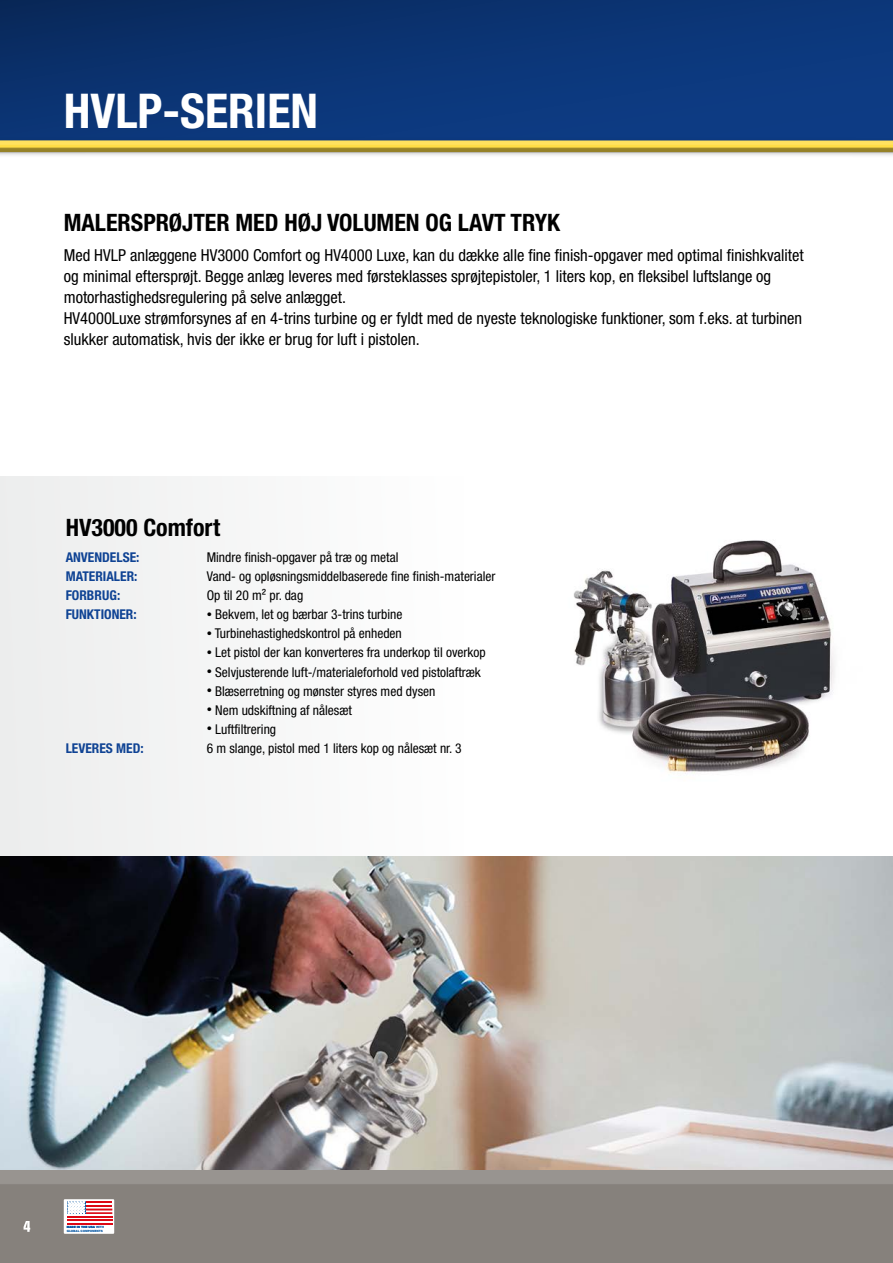
<style>
.page{position:relative;width:893px;height:1263px;background:#fff}
.page>*{position:absolute;margin:0;border:0;box-sizing:border-box;transform-origin:0 0}
.t1{font:700 condensed 48px "Helvetica Neue LTW1 G";color:#fff}
.t2{font:700 condensed 24px "Helvetica Neue LTW1 G";color:#000}
.t3{font:condensed 16.5px/21px "Helvetica Neue LTW1 G";color:#000}
.t4{font:condensed 13.5px "Helvetica Neue LTW1 G";color:#000}
.t5{font:700 condensed 13.5px "Helvetica Neue LTW1 G";color:#0f4394}
.t6{font:900 3px/3.2px "Arial";letter-spacing:-.025em;color:#0053a1}
.s1{font-size:10.5px}
</style>
<div class="page">
<div style="left:0;top:1169px;width:893px;height:94px;background:#000;opacity:.75"></div>
<svg style="left:24px;top:1221px;width:6px;height:11px"></svg>
<svg style="left:0;top:0;width:893px;height:137px;fill:#0c3678"></svg>
<div style="left:0;top:137px;width:893px;height:21px;background:#000;opacity:.22"></div>
<div style="left:0;top:138px;width:893px;height:15px;background:#0c397e"></div>
<div style="left:0;top:139px;width:893px;height:14px;background:#000;opacity:.75"></div>
<div style="left:64px;top:1199px;width:50px;height:35px;background:#fff"></div>
<hr style="left:85px;top:1201px;width:27px;height:2px;background:#dc0814">
<hr style="left:85px;top:1205px;width:27px;height:2px;background:#dc0814">
<hr style="left:85px;top:1208px;width:27px;height:2px;background:#dc0814">
<hr style="left:85px;top:1212px;width:27px;height:2px;background:#dc0814">
<hr style="left:67px;top:1216px;width:45px;height:2px;background:#dc0814">
<hr style="left:67px;top:1219px;width:45px;height:2px;background:#dc0814">
<hr style="left:67px;top:1223px;width:45px;height:2px;background:#dc0814">
<svg style="left:67px;top:1201px;width:1px;height:13px"></svg>
<svg style="left:68px;top:1201px;width:17px;height:13px"></svg>
<div style="left:0;top:476px;width:463px;height:396px;background:#f5f6f6"></div>
<img style="left:0;top:857px;width:893px;height:312px">
<img style="left:574px;top:540px;width:261px;height:234px">
<h1 class="t1" style="left:64px;top:82px;width:256px">HVLP-SERIEN</h1>
<h2 class="t2" style="left:64px;top:208px;width:498px">MALERSPRØJTER MED HØJ VOLUMEN OG LAVT TRYK</h2>
<p class="t3" style="left:64px;top:245px;width:741px">Med HVLP anlæggene HV3000 Comfort og HV4000 Luxe, kan du dække alle fine finish-opgaver med optimal finishkvalitet og minimal eftersprøjt. Begge anlæg leveres med førsteklasses sprøjtepistoler, 1 liters kop, en fleksibel luftslange og motorhastighedsregulering på selve anlægget.<br>HV4000Luxe strømforsynes af en 4-trins turbine og er fyldt med de nyeste teknologiske funktioner, som f.eks. at turbinen slukker automatisk, hvis der ikke er brug for luft i pistolen.</p>
<h2 class="t2" style="left:66px;top:513px;width:156px">HV3000 Comfort</h2>
<p class="t5" style="left:66px;top:549px;width:75px">ANVENDELSE:</p>
<p class="t4" style="left:207px;top:549px;width:193px">Mindre finish-opgaver på træ og metal</p>
<p class="t5" style="left:66px;top:568px;width:73px">MATERIALER:</p>
<p class="t4" style="left:207px;top:568px;width:290px">Vand- og opløsningsmiddelbaserede fine finish-materialer</p>
<p class="t5" style="left:66px;top:587px;width:56px">FORBRUG:</p>
<p class="t4" style="left:207px;top:587px;width:98px">Op til 20 m² pr. dag</p>
<p class="t5" style="left:66px;top:606px;width:72px">FUNKTIONER:</p>
<p class="t4" style="left:207px;top:607px;width:197px"><span class="s1">•</span> Bekvem, let og bærbar 3-trins turbine</p>
<p class="t4" style="left:207px;top:626px;width:197px"><span class="s1">•</span> Turbinehastighedskontrol på enheden</p>
<p class="t4" style="left:207px;top:645px;width:280px"><span class="s1">•</span> Let pistol der kan konverteres fra underkop til overkop</p>
<p class="t4" style="left:207px;top:664px;width:276px"><span class="s1">•</span> Selvjusterende luft-/materialeforhold ved pistolaftræk</p>
<p class="t4" style="left:207px;top:683px;width:230px"><span class="s1">•</span> Blæserretning og mønster styres med dysen</p>
<p class="t4" style="left:207px;top:702px;width:147px"><span class="s1">•</span> Nem udskiftning af nålesæt</p>
<p class="t4" style="left:207px;top:721px;width:71px"><span class="s1">•</span> Luftfiltrering</p>
<p class="t5" style="left:66px;top:740px;width:79px">LEVERES MED:</p>
<p class="t4" style="left:207px;top:740px;width:256px">6 m slange, pistol med 1 liters kop og nålesæt nr. 3</p>
<p class="t6" style="left:67px;top:1225px;width:39px">MADE IN THE USA WITH<br>GLOBAL COMPONENTS</p>
</div>
